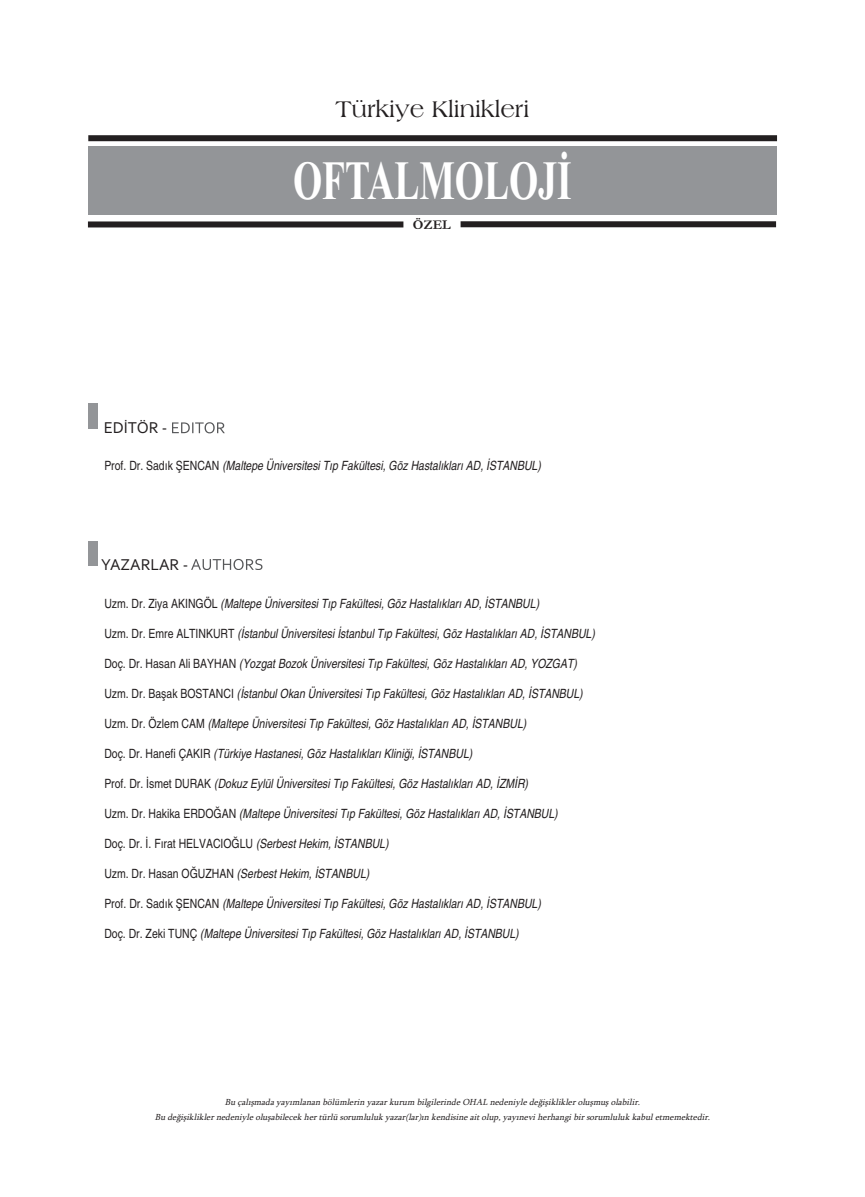
<style>
.page{position:relative;width:865px;height:1197px;background:#fff}
.page>*{position:absolute;margin:0;border:0;box-sizing:border-box;transform-origin:0 0}
.t1{font:700 55.35px "Times New Roman";color:#fff;scale:.68 1}
.t2{font:24px "Americana BT Roman";color:#231f20}
.t3{font:16.5px "Corbel";color:#231f20}
.t4{font:700 13.5px "Garamond";color:#231f20}
.t5{font:italic condensed 12.75px "Helvetica";color:#231f20}
.t6{font:condensed 12.75px "Helvetica";color:#231f20}
.t7{font:italic 9px/15px "Sylfaen";color:#231f20;text-align:center}
.s1{font-style:normal}
.s2{font-style:italic}
</style>
<div class="page">
<div style="left:88px;top:147px;width:688px;height:68px;background:#939598"></div>
<div style="left:88px;top:135px;width:689px;height:6px;background:#231f20"></div>
<div style="left:88px;top:221px;width:315px;height:6px;background:#231f20"></div>
<div style="left:460px;top:221px;width:316px;height:6px;background:#231f20"></div>
<div style="left:88px;top:403px;width:9px;height:25px;background:#939598"></div>
<div style="left:88px;top:541px;width:9px;height:25px;background:#939598"></div>
<svg style="left:172px;top:422px;width:52px;height:11px"></svg>
<svg style="left:191px;top:559px;width:71px;height:11px"></svg>
<p class="t3" style="left:104px;top:418px;width:65px">EDİTÖR -</p>
<h2 class="t2" style="left:335px;top:94px;width:195px">Türkiye Klinikleri</h2>
<h1 class="t1" style="left:293px;top:147px;width:411px">OFTALMOLOJİ</h1>
<p class="t4" style="left:413px;top:216px;width:39px">ÖZEL</p>
<p class="t5" style="left:104px;top:457px;width:438px"><span class="s1">Prof. Dr. Sadık ŞENCAN</span> (Maltepe Üniversitesi Tıp Fakültesi, Göz Hastalıkları AD, İSTANBUL)</p>
<p class="t3" style="left:101px;top:554px;width:88px">YAZARLAR -</p>
<p class="t5" style="left:104px;top:595px;width:436px"><span class="s1">Uzm. Dr. Ziya AKINGÖL</span> (Maltepe Üniversitesi Tıp Fakültesi, Göz Hastalıkları AD, İSTANBUL)</p>
<p class="t5" style="left:104px;top:625px;width:492px"><span class="s1">Uzm. Dr. Emre ALTINKURT</span> (İstanbul Üniversitesi İstanbul Tıp Fakültesi, Göz Hastalıkları AD, İSTANBUL)</p>
<p class="t5" style="left:104px;top:655px;width:474px"><span class="s1">Doç. Dr. Hasan Ali BAYHAN</span> (Yozgat Bozok Üniversitesi Tıp Fakültesi, Göz Hastalıkları AD, YOZGAT)</p>
<p class="t5" style="left:104px;top:685px;width:480px"><span class="s1">Uzm. Dr. Başak BOSTANCI</span> (İstanbul Okan Üniversitesi Tıp Fakültesi, Göz Hastalıkları AD, İSTANBUL)</p>
<p class="t5" style="left:104px;top:715px;width:423px"><span class="s1">Uzm. Dr. Özlem CAM</span> (Maltepe Üniversitesi Tıp Fakültesi, Göz Hastalıkları AD, İSTANBUL)</p>
<p class="t5" style="left:104px;top:745px;width:369px"><span class="s1">Doç. Dr. Hanefi ÇAKIR</span> (Türkiye Hastanesi, Göz Hastalıkları Kliniği, İSTANBUL)</p>
<p class="t5" style="left:104px;top:775px;width:425px"><span class="s1">Prof. Dr. İsmet DURAK</span> (Dokuz Eylül Üniversitesi Tıp Fakültesi, Göz Hastalıkları AD, İZMİR)</p>
<p class="t5" style="left:104px;top:805px;width:455px"><span class="s1">Uzm. Dr. Hakika ERDOĞAN</span> (Maltepe Üniversitesi Tıp Fakültesi, Göz Hastalıkları AD, İSTANBUL)</p>
<p class="t6" style="left:104px;top:835px;width:286px">Doç. Dr. İ. Fırat HELVACIOĞLU <span class="s2">(Serbest Hekim, İSTANBUL)</span></p>
<p class="t5" style="left:104px;top:865px;width:266px"><span class="s1">Uzm. Dr. Hasan OĞUZHAN</span> (Serbest Hekim, İSTANBUL)</p>
<p class="t5" style="left:104px;top:895px;width:438px"><span class="s1">Prof. Dr. Sadık ŞENCAN</span> (Maltepe Üniversitesi Tıp Fakültesi, Göz Hastalıkları AD, İSTANBUL)</p>
<p class="t5" style="left:104px;top:925px;width:416px"><span class="s1">Doç. Dr. Zeki TUNÇ</span> (Maltepe Üniversitesi Tıp Fakültesi, Göz Hastalıkları AD, İSTANBUL)</p>
<p class="t7" style="left:155px;top:1094px;width:559px">Bu çalışmada yayımlanan bölümlerin yazar kurum bilgilerinde OHAL nedeniyle değişiklikler oluşmuş olabilir.<br>Bu değişiklikler nedeniyle oluşabilecek her türlü sorumluluk yazar(lar)ın kendisine ait olup, yayınevi herhangi bir sorumluluk kabul etmemektedir.</p>
</div>
